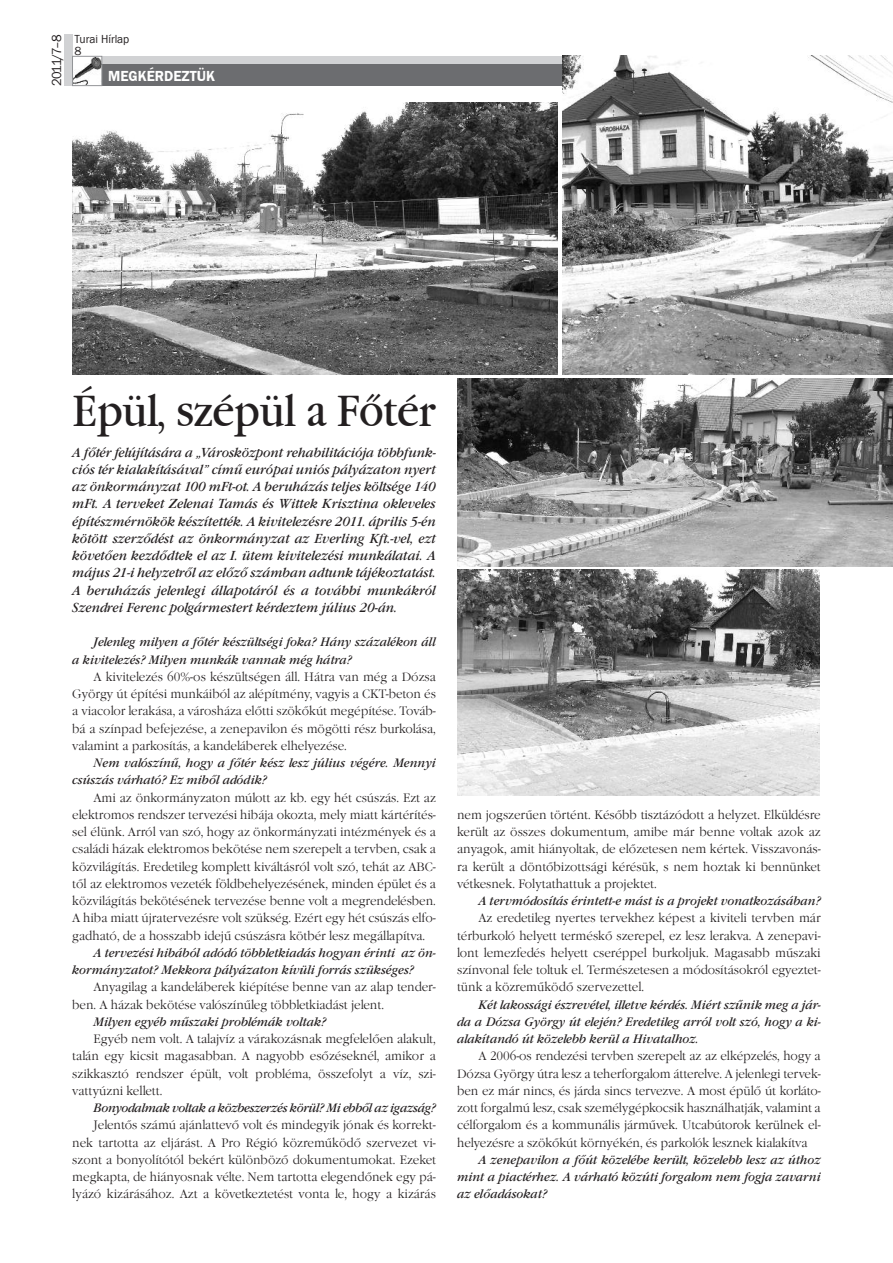
<style>
.page{position:relative;width:893px;height:1263px;background:#fff}
.page>*{position:absolute;margin:0;border:0;box-sizing:border-box;transform-origin:0 0}
.t1{font:45px "Garamond Itc TEE";letter-spacing:-.025em;color:#231f20;scale:.94 1}
.t2{font:600 15px "Franklin Gothic Itc TEE";color:#fff;scale:.95 1}
.t3{font:italic 13.5px/17.2px "Garamond Itc TEE";color:#231f20;text-align:justify;scale:.95 1}
.t4{font:13.5px "Franklin Gothic Itc TEE";color:#231f20;scale:.96 1}
.t5{font:300 12.6px/17.2px "Garamond Itc TEE";color:#231f20;text-align:justify;scale:.95 1}
.t6{font:italic 12.6px/17.2px "Garamond Itc TEE";color:#231f20;scale:.95 1}
.t7{font:italic 12.6px "Garamond Itc TEE";letter-spacing:-.025em;color:#231f20;scale:.95 1}
.t8{font:12px/12px "Franklin Gothic Itc TEE";color:#231f20;scale:.95 1}
</style>
<div class="page">
<div style="left:102px;top:56px;width:719px;height:9px;background:#d1d2d4"></div>
<div style="left:102px;top:65px;width:719px;height:21px;background:#6c6d70"></div>
<div style="left:64px;top:35px;width:8px;height:51px;background:#d1d2d4"></div>
<img style="left:74px;top:58px;width:26px;height:26px">
<div style="left:72px;top:56px;width:30px;height:30px;border:1px solid #939598"></div>
<img style="left:457px;top:378px;width:436px;height:189px">
<img style="left:457px;top:570px;width:362px;height:225px">
<img style="left:562px;top:56px;width:331px;height:318px">
<img style="left:72px;top:102px;width:485px;height:272px">
<p class="t4" style="left:49px;top:86px;width:55px;rotate:-90deg">2011/7–8</p>
<p class="t8" style="left:74px;top:33px;width:59px">Turai Hírlap<br>8</p>
<p class="t2" style="left:108px;top:67px;width:114px">MEGKÉRDEZTÜK</p>
<h1 class="t1" style="left:72px;top:384px;width:389px">épül, szépül a Főtér</h1>
<p class="t3" style="left:72px;top:444px;width:384px">A főtér felújítására a „Városközpont rehabilitációja többfunk&shy;ciós tér kialakításával” című európai uniós pályázaton nyert az önkormányzat 100 mFt-ot. A beruházás teljes költsége 140 mFt. A terveket Zelenai Tamás és Wittek Krisztina okleveles építészmérnökök készítették. A kivitelezésre 2011. április 5-én kötött szerződést az önkormányzat az Everling Kft.-vel, ezt követően kezdődtek el az I. ütem kivitelezési munkálatai. A május 21-i helyzetről az előző számban adtunk tájékoztatást.<br>A beruházás jelenlegi állapotáról és a további munkákról Szendrei Ferenc polgármestert kérdeztem július 20-án.</p>
<p class="t6" style="left:72px;top:634px;width:384px;text-indent:21px">Jelenleg milyen a főtér készültségi foka? Hány százalékon áll a kivitelezés? Milyen munkák vannak még hátra?</p>
<p class="t5" style="left:72px;top:668px;width:384px;text-indent:21px">A kivitelezés 60%-os készültségen áll. Hátra van még a Dózsa György út építési munkáiból az alépítmény, vagyis a CKT-beton és a viacolor lerakása, a városháza előtti szökőkút megépítése. Továb&shy;bá a színpad befejezése, a zenepavilon és mögötti rész burkolása, valamint a parkosítás, a kandeláberek elhelyezése.</p>
<p class="t6" style="left:72px;top:754px;width:384px;text-indent:21px">Nem valószínű, hogy a főtér kész lesz július végére. Mennyi csúszás várható? Ez miből adódik?</p>
<p class="t5" style="left:72px;top:789px;width:384px;text-indent:21px">Ami az önkormányzaton múlott az kb. egy hét csúszás. Ezt az elektromos rendszer tervezési hibája okozta, mely miatt kártérítés&shy;sel élünk. Arról van szó, hogy az önkormányzati intézmények és a családi házak elektromos bekötése nem szerepelt a tervben, csak a közvilágítás. Eredetileg komplett kiváltásról volt szó, tehát az ABC&shy;től az elektromos vezeték földbehelyezésének, minden épület és a közvilágítás bekötésének tervezése benne volt a megrendelésben.<br>A hiba miatt újratervezésre volt szükség. Ezért egy hét csúszás elfo&shy;gadható, de a hosszabb idejű csúszásra kötbér lesz megállapítva.</p>
<p class="t6" style="left:72px;top:944px;width:384px;text-indent:21px">A tervezési hibából adódó többletkiadás hogyan érinti az ön&shy;kormányzatot? Mekkora pályázaton kívüli forrás szükséges?</p>
<p class="t5" style="left:72px;top:979px;width:384px;text-indent:21px">Anyagilag a kandeláberek kiépítése benne van az alap tender&shy;ben. A házak bekötése valószínűleg többletkiadást jelent.</p>
<p class="t6" style="left:94px;top:1013px;width:246px">Milyen egyéb műszaki problémák voltak?</p>
<p class="t5" style="left:72px;top:1030px;width:384px;text-indent:21px">Egyéb nem volt. A talajvíz a várakozásnak megfelelően alakult, talán egy kicsit magasabban. A nagyobb esőzéseknél, amikor a szikkasztó rendszer épült, volt probléma, összefolyt a víz, szi&shy;vattyúzni kellett.</p>
<p class="t7" style="left:94px;top:1100px;width:362px">Bonyodalmak voltak a közbeszerzés körül? Mi ebből az igazság?</p>
<p class="t5" style="left:72px;top:1117px;width:384px;text-indent:21px">Jelentős számú ajánlattevő volt és mindegyik jónak és korrekt&shy;nek tartotta az eljárást. A Pro Régió közreműködő szervezet vi&shy;szont a bonyolítótól bekért különböző dokumentumokat. Ezeket megkapta, de hiányosnak vélte. Nem tartotta elegendőnek egy pá&shy;lyázó kizárásához. Azt a következtetést vonta le, hogy a kizárás</p>
<p class="t5" style="left:457px;top:806px;width:384px">nem jogszerűen történt. Később tisztázódott a helyzet. Elküldésre került az összes dokumentum, amibe már benne voltak azok az anyagok, amit hiányoltak, de előzetesen nem kértek. Visszavonás&shy;ra került a döntőbizottsági kérésük, s nem hoztak ki bennünket vétkesnek. Folytathattuk a projektet.</p>
<p class="t6" style="left:478px;top:892px;width:362px">A tervmódosítás érintett-e mást is a projekt vonatkozásában?</p>
<p class="t5" style="left:457px;top:910px;width:384px;text-indent:21px">Az eredetileg nyertes tervekhez képest a kiviteli tervben már térburkoló helyett terméskő szerepel, ez lesz lerakva. A zenepavi&shy;lont lemezfedés helyett cseréppel burkoljuk. Magasabb műszaki színvonal fele toltuk el. Természetesen a módosításokról egyeztet&shy;tünk a közreműködő szervezettel.</p>
<p class="t6" style="left:457px;top:996px;width:384px;text-align:justify;text-indent:21px">Két lakossági észrevétel, illetve kérdés. Miért szűnik meg a jár&shy;da a Dózsa György út elején? Eredetileg arról volt szó, hogy a ki&shy;alakítandó út közelebb kerül a Hivatalhoz.</p>
<p class="t5" style="left:457px;top:1048px;width:384px;text-indent:21px">A 2006-os rendezési tervben szerepelt az az elképzelés, hogy a Dózsa György útra lesz a teherforgalom átterelve. A jelenlegi tervek&shy;ben ez már nincs, és járda sincs tervezve. A most épülő út korláto&shy;zott forgalmú lesz, csak személygépkocsik használhatják, valamint a célforgalom és a kommunális járművek. Utcabútorok kerülnek el&shy;helyezésre a szökőkút környékén, és parkolók lesznek kialakítva</p>
<p class="t6" style="left:457px;top:1151px;width:384px;text-align:justify;text-indent:21px">A zenepavilon a főút közelébe került, közelebb lesz az úthoz mint a piactérhez. A várható közúti forgalom nem fogja zavarni az előadásokat?</p>
</div>
